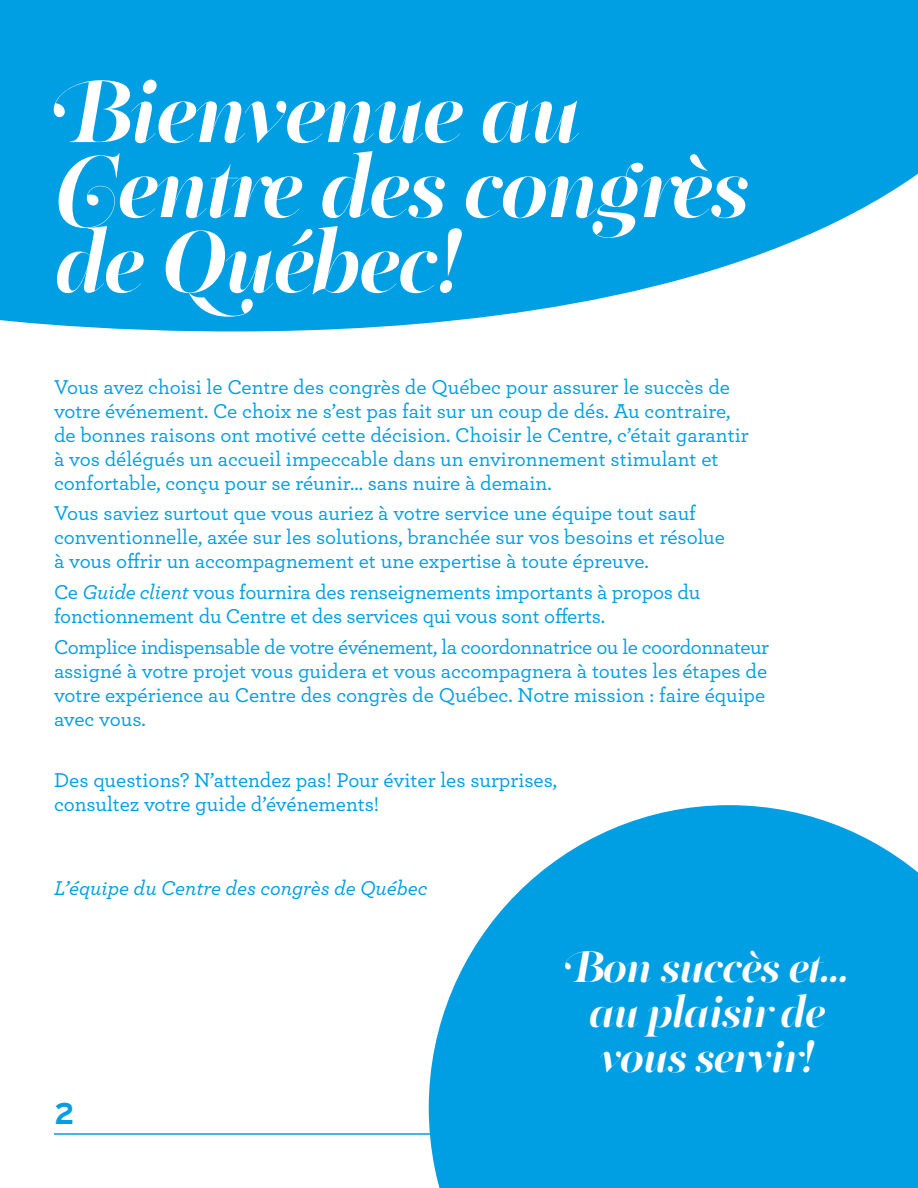
<style>
.page{position:relative;width:918px;height:1188px;background:#fff}
.page>*{position:absolute;margin:0;border:0;box-sizing:border-box;transform-origin:0 0}
.t1{font:700 90px/75px "PF Regal Swash Pro";letter-spacing:-.03em;color:#fff}
.t2{font:700 45px/45px "PF Regal Swash Pro";letter-spacing:-.03em;color:#fff;text-align:center}
.t3{font:700 30px "Interstate";color:#009fe3}
.t4{font:500 21px/24px "Archer";letter-spacing:-.005em;color:#009fe3}
.t5{font:italic 500 21px "Archer";color:#009fe3}
.s1{font-style:italic}
</style>
<div class="page">
<hr style="left:54px;top:1133px;width:810px;height:2px;background:#009fe3">
<svg style="left:0;top:0;width:918px;height:332px;background:#1aa8e5"></svg>
<svg style="left:429px;top:805px;width:489px;height:383px;background:#20abe6"></svg>
<h1 class="t1" style="left:54px;top:74px;width:697px">Bienvenue au<br>Centre des congrès de Québec!</h1>
<p class="t4" style="left:54px;top:374px;width:696px">Vous avez choisi le Centre des congrès de Québec pour assurer le succès de votre événement. Ce choix ne s’est pas fait sur un coup de dés. Au contraire, de bonnes raisons ont motivé cette décision. Choisir le Centre, c’était garantir à vos délégués un accueil impeccable dans un environnement stimulant et confortable, conçu pour se réunir… sans nuire à demain.</p>
<p class="t4" style="left:54px;top:500px;width:673px">Vous saviez surtout que vous auriez à votre service une équipe tout sauf conventionnelle, axée sur les solutions, branchée sur vos besoins et résolue à vous offrir un accompagnement et une expertise à toute épreuve.</p>
<p class="t4" style="left:54px;top:579px;width:648px">Ce <span class="s1">Guide client</span> vous fournira des renseignements importants à propos du fonctionnement du Centre et des services qui vous sont offerts.</p>
<p class="t4" style="left:54px;top:634px;width:717px">Complice indispensable de votre événement, la coordonnatrice ou le coordonnateur assigné à votre projet vous guidera et vous accompagnera à toutes les étapes de votre expérience au Centre des congrès de Québec. Notre mission : faire équipe avec vous.</p>
<p class="t4" style="left:54px;top:767px;width:505px">Des questions? N’attendez pas! Pour éviter les surprises, consultez votre guide d’événements!</p>
<p class="t5" style="left:54px;top:872px;width:375px">L’équipe du Centre des congrès de Québec</p>
<h3 class="t3" style="left:54px;top:1097px;width:22px">2</h3>
<h2 class="t2" style="left:565px;top:944px;width:285px">Bon succès et… au plaisir de vous servir!</h2>
</div>
